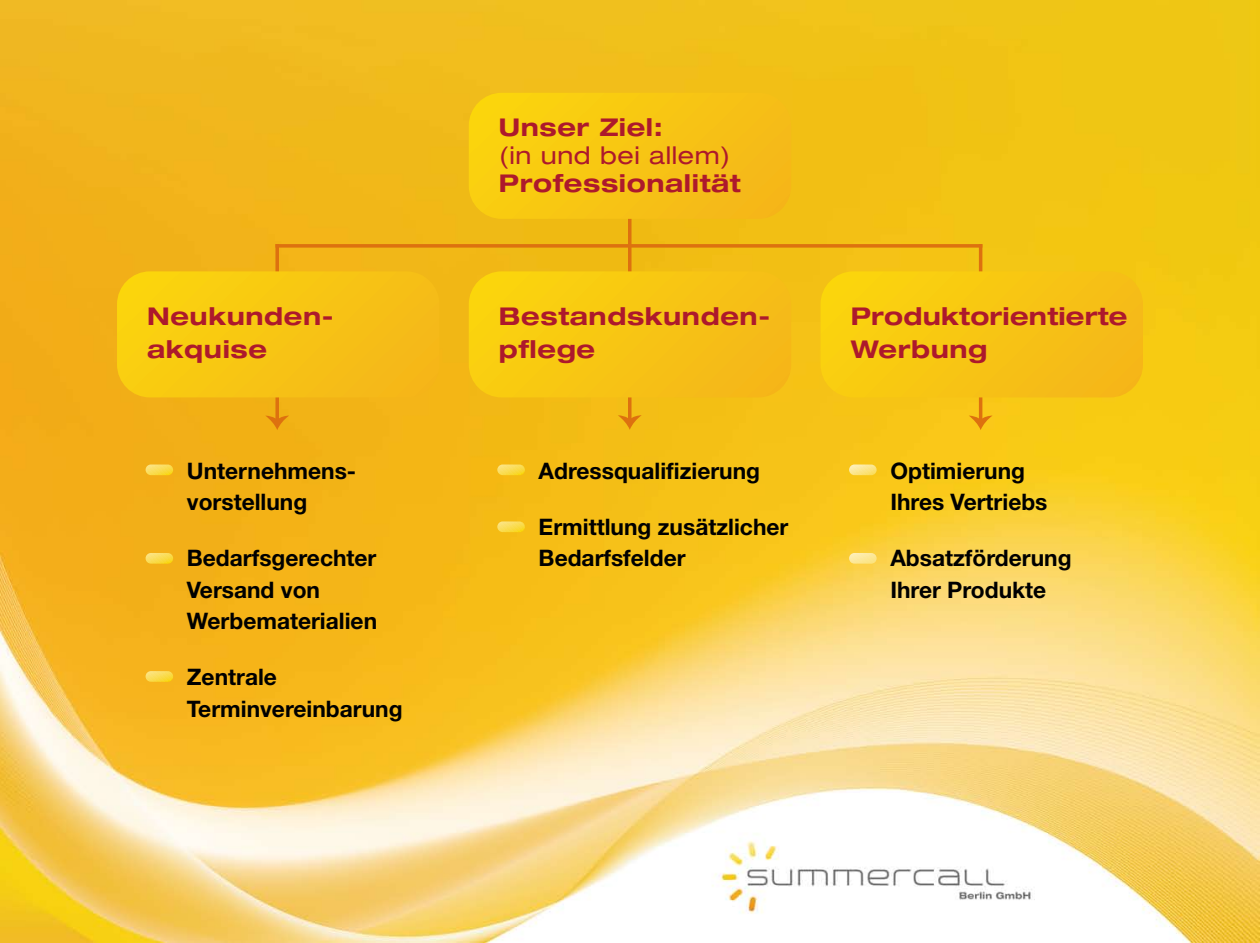
<style>
.page{position:relative;width:1260px;height:943px;background:#fff}
.page>*{position:absolute;margin:0;border:0;box-sizing:border-box;transform-origin:0 0}
.t1{font:700 expanded 24.5px/33.2px "Helvetica Neue";letter-spacing:.025em;color:#ad192c}
.t2{font:expanded 24.5px "Helvetica Neue";letter-spacing:.025em;color:#ad192c}
.t3{font:700 22.75px/31.5px "Helvetica Neue";color:#000}
</style>
<div class="page">
<img style="left:0;top:0;width:1260px;height:942px">
<svg style="left:628px;top:219px;width:4px;height:52px"></svg>
<svg style="left:469px;top:93px;width:322px;height:126px;background:#f7c513"></svg>
<svg style="left:146px;top:464px;width:27px;height:11px"></svg>
<svg style="left:146px;top:553px;width:27px;height:10px"></svg>
<svg style="left:497px;top:464px;width:28px;height:11px"></svg>
<svg style="left:497px;top:521px;width:28px;height:11px"></svg>
<svg style="left:849px;top:464px;width:28px;height:11px"></svg>
<svg style="left:849px;top:553px;width:28px;height:10px"></svg>
<svg style="left:146px;top:671px;width:27px;height:10px"></svg>
<hr style="left:275px;top:244px;width:707px;height:3px;background:#dd710f">
<svg style="left:275px;top:244px;width:4px;height:27px"></svg>
<hr style="left:979px;top:244px;width:3px;height:38px;background:#dd710f">
<svg style="left:628px;top:397px;width:4px;height:18px"></svg>
<svg style="left:618px;top:415px;width:24px;height:15px"></svg>
<svg style="left:275px;top:397px;width:4px;height:18px"></svg>
<svg style="left:265px;top:415px;width:24px;height:15px"></svg>
<hr style="left:979px;top:382px;width:3px;height:39px;background:#dd710f">
<svg style="left:969px;top:415px;width:24px;height:15px"></svg>
<svg style="left:469px;top:271px;width:322px;height:126px;background:#f7c513"></svg>
<svg style="left:821px;top:271px;width:322px;height:126px;background:#f7c513"></svg>
<svg style="left:117px;top:271px;width:322px;height:126px;background:#f7c513"></svg>
<p class="t1" style="left:499px;top:109px;width:165px">Unser Ziel:</p>
<p class="t2" style="left:499px;top:140px;width:233px">(in und bei allem)</p>
<p class="t1" style="left:499px;top:165px;width:243px">Professionalität</p>
<p class="t1" style="left:147px;top:298px;width:188px">Neukunden&shy;akquise</p>
<p class="t1" style="left:851px;top:298px;width:278px">Produktorientierte<br>Werbung</p>
<p class="t1" style="left:499px;top:298px;width:273px">Bestandskunden&shy;pflege</p>
<p class="t3" style="left:187px;top:454px;width:171px">Unternehmens&shy;vorstellung</p>
<p class="t3" style="left:187px;top:542px;width:192px">Bedarfsgerechter<br>Versand von<br>Werbematerialien</p>
<p class="t3" style="left:187px;top:661px;width:217px">Zentrale<br>Terminvereinbarung</p>
<p class="t3" style="left:539px;top:454px;width:223px">Adressqualifizierung</p>
<p class="t3" style="left:539px;top:510px;width:251px">Ermittlung zusätzlicher<br>Bedarfsfelder</p>
<p class="t3" style="left:890px;top:454px;width:159px">Optimierung<br>Ihres Vertriebs</p>
<p class="t3" style="left:890px;top:542px;width:183px">Absatzförderung<br>Ihrer Produkte</p>
</div>
